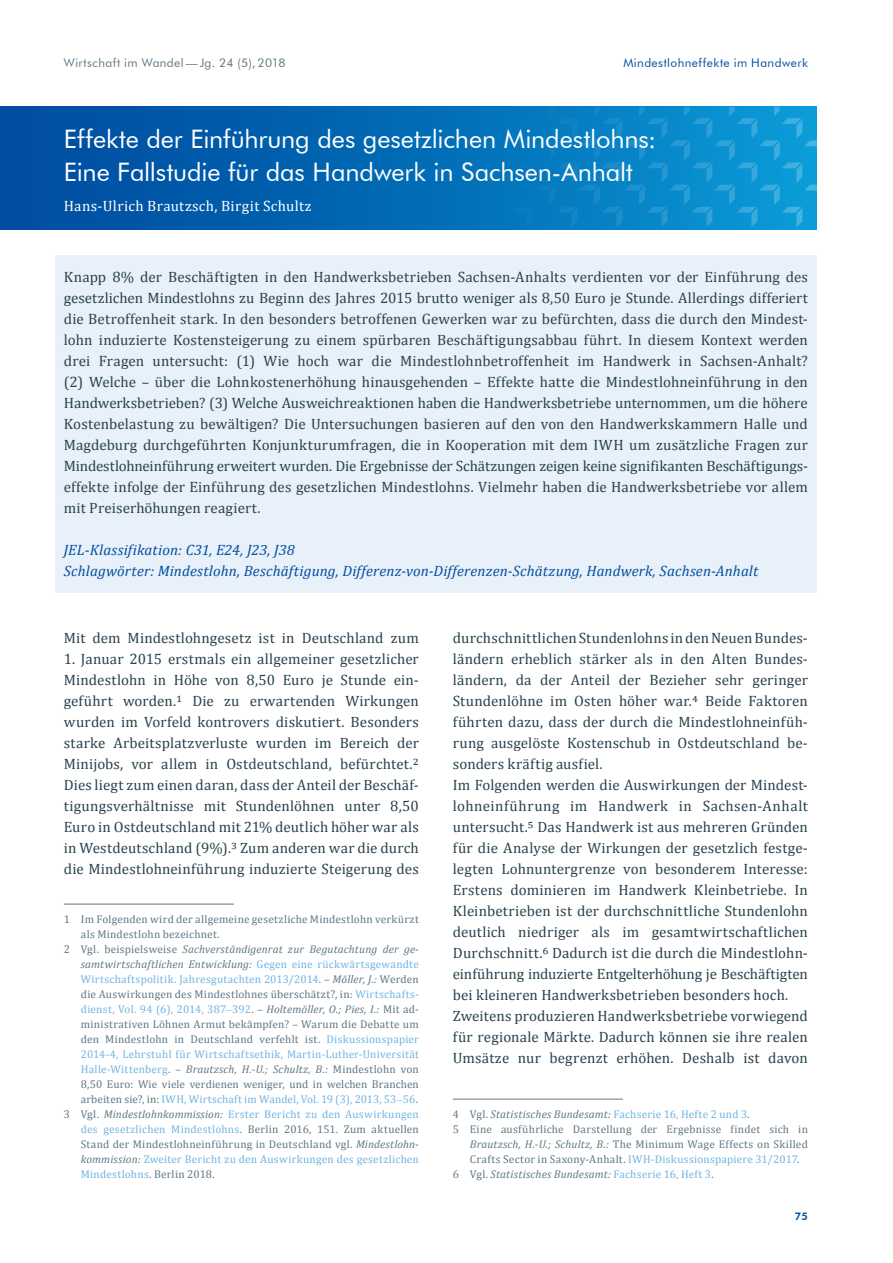
<style>
.page{position:relative;width:893px;height:1263px;background:#fff}
.page>*{position:absolute;margin:0;border:0;box-sizing:border-box;transform-origin:0 0}
.t1{font:25.5px/33px "Futura BT";letter-spacing:-.005em;color:#fff}
.t2{font:15px/21px "Cambria";letter-spacing:.01em;color:#29424e;text-align:justify}
.t3{font:italic 15px/21px "Cambria";letter-spacing:.01em;color:#034ea2}
.t4{font:15px "Cambria";letter-spacing:.025em;color:#fff}
.t5{font:12px "Futura BT";letter-spacing:.035em;color:#5f7784}
.t6{font:12px "Futura BT";letter-spacing:.035em;color:#034ea2}
.t7{font:11.25px "Cambria";letter-spacing:.02em;color:#5f7784}
.t8{font:11.25px "Cambria";letter-spacing:.02em;color:#71b4e3}
.t9{font:italic 11.25px "Cambria";letter-spacing:.015em;color:#5f7784}
.t10{font:11.25px "Cambria";color:#5f7784}
.t11{font:800 10.5px "Futura BT";color:#034ea2}
.s1{font-style:normal}
.s2{font-style:normal;color:#71b4e3}
.s3{color:#5f7784}
.s4{font-style:italic;color:#5f7784}
.s5{color:#71b4e3}
.s6{font-family:"Futura BT";font-weight:300}
.s7{font-style:italic}
</style>
<div class="page">
<div style="left:0;top:106px;width:816px;height:124px;background:#0054a6"></div>
<svg style="left:241px;top:107px;width:576px;height:120px"></svg>
<div style="left:55px;top:255px;width:761px;height:337px;background:#e8f0f9"></div>
<hr style="left:64px;top:904px;width:170px;height:1px;background:#5f7784">
<hr style="left:453px;top:1099px;width:170px;height:1px;background:#5f7784">
<p class="t5" style="left:64px;top:55px;width:223px">Wirtschaft im Wandel—Jg. 24 (5), 2018</p>
<p class="t6" style="left:623px;top:55px;width:186px">Mindestlohneffekte im Handwerk</p>
<h1 class="t1" style="left:64px;top:122px;width:594px">Effekte der Einführung des gesetzlichen Mindestlohns:<br>Eine Fallstudie für das Handwerk in Sachsen-Anhalt</h1>
<p class="t4" style="left:64px;top:197px;width:249px">Hans-Ulrich Brautzsch, Birgit Schultz</p>
<p class="t2" style="left:64px;top:266px;width:746px">Knapp 8% der Beschäftigten in den Handwerksbetrieben Sachsen-Anhalts verdienten vor der Einführung des gesetzlichen Mindestlohns zu Beginn des Jahres 2015 brutto weniger als 8,50 Euro je Stunde. Allerdings differiert die Betroffenheit stark. In den besonders betroffenen Gewerken war zu befürchten, dass die durch den Mindest&shy;lohn induzierte Kostensteigerung zu einem spürbaren Beschäftigungsabbau führt. In diesem Kontext werden drei Fragen untersucht: (1) Wie hoch war die Mindestlohnbetroffenheit im Handwerk in Sachsen-Anhalt? (2) Welche – über die Lohnkostenerhöhung hinausgehenden – Effekte hatte die Mindestlohneinführung in den Handwerksbetrieben? (3) Welche Ausweichreaktionen haben die Handwerksbetriebe unternommen, um die höhere Kostenbelastung zu bewältigen? Die Untersuchungen basieren auf den von den Handwerkskammern Halle und Magdeburg durchgeführten Konjunkturumfragen, die in Kooperation mit dem IWH um zusätzliche Fragen zur Mindestlohneinführung erweitert wurden. Die Ergebnisse der Schätzungen zeigen keine signifikanten Beschäftigungs&shy;effekte infolge der Einführung des gesetzlichen Mindestlohns. Vielmehr haben die Handwerksbetriebe vor allem mit Preiserhöhungen reagiert.</p>
<p class="t3" style="left:64px;top:538px;width:696px">JEL-Klassifikation: C31, E24, J23, J38<br>Schlagwörter: Mindestlohn, Beschäftigung, Differenz-von-Differenzen-Schätzung, Handwerk, Sachsen-Anhalt</p>
<p class="t2" style="left:64px;top:627px;width:357px">Mit dem Mindestlohngesetz ist in Deutschland zum</p>
<p class="t2" style="left:64px;top:648px;width:357px">1. Januar 2015 erstmals ein allgemeiner gesetzlicher Mindestlohn in Höhe von 8,50 Euro je Stunde ein&shy;geführt worden.1 Die zu erwartenden Wirkungen wurden im Vorfeld kontrovers diskutiert. Besonders starke Arbeitsplatzverluste wurden im Bereich der Minijobs, vor allem in Ostdeutschland, befürchtet.2<br>Dies liegt zum einen daran, dass der Anteil der Beschäf&shy;tigungsverhältnisse mit Stundenlöhnen unter 8,50<br>Euro in Ostdeutschland mit 21% deutlich höher war als in Westdeutschland (9%).3 Zum anderen war die durch die Mindestlohneinführung induzierte Steigerung des</p>
<p class="t7" style="left:64px;top:913px;width:357px">1 Im Folgenden wird der allgemeine gesetzliche Mindestlohn verkürzt</p>
<p class="t7" style="left:81px;top:928px;width:140px">als Mindestlohn bezeichnet.</p>
<p class="t9" style="left:64px;top:941px;width:357px"><span class="s1">2 Vgl. beispielsweise</span> Sachverständigenrat zur Begutachtung der ge-</p>
<p class="t9" style="left:81px;top:956px;width:340px">samtwirtschaftlichen Entwicklung: <span class="s2">Gegen eine rückwärtsgewandte</span></p>
<p class="t8" style="left:81px;top:973px;width:340px">Wirtschaftspolitik. Jahresgutachten 2013/2014<span class="s3">. –</span> <span class="s4">Möller, J.:</span> <span class="s3">Werden</span></p>
<p class="t7" style="left:81px;top:988px;width:340px">die Auswirkungen des Mindestlohnes überschätzt?, in: <span class="s5">Wirtschafts-</span></p>
<p class="t8" style="left:81px;top:1003px;width:340px">dienst, Vol. 94 (6), 2014, 387<span class="s6">–</span>392<span class="s3">. –</span> <span class="s4">Holtemöller, O.; Pies, I.:</span> <span class="s3">Mit ad-</span></p>
<p class="t7" style="left:81px;top:1018px;width:340px">ministrativen Löhnen Armut bekämpfen? – Warum die Debatte um</p>
<p class="t7" style="left:81px;top:1033px;width:340px">den Mindestlohn in Deutschland verfehlt ist. <span class="s5">Diskussionspapier</span></p>
<p class="t8" style="left:81px;top:1048px;width:340px">2014-4, Lehrstuhl für Wirtschaftsethik, Martin-Luther-Universität</p>
<p class="t9" style="left:81px;top:1061px;width:340px"><span class="s2">Halle-Wittenberg</span><span class="s1">. –</span> Brautzsch, H.-U.; Schultz, B.: <span class="s1">Mindestlohn von</span></p>
<p class="t10" style="left:81px;top:1078px;width:340px">8,50 Euro: Wie viele verdienen weniger, und in welchen Branchen</p>
<p class="t8" style="left:81px;top:1093px;width:339px"><span class="s3">arbeiten sie?, in:</span> IWH, Wirtschaft im Wandel, Vol. 19 (3), 2013, 53<span class="s6">–</span>56<span class="s3">.</span></p>
<p class="t8" style="left:64px;top:1108px;width:357px"><span class="s3">3 Vgl.</span> <span class="s4">Mindestlohnkommission:</span> Erster Bericht zu den Auswirkungen</p>
<p class="t7" style="left:81px;top:1123px;width:340px"><span class="s5">des gesetzlichen Mindestlohns</span>. Berlin 2016, 151. Zum aktuellen</p>
<p class="t7" style="left:81px;top:1138px;width:340px">Stand der Mindestlohneinführung in Deutschland vgl. <span class="s7">Mindestlohn-</span></p>
<p class="t8" style="left:81px;top:1153px;width:340px"><span class="s4">kommission:</span> Zweiter Bericht zu den Auswirkungen des gesetzlichen</p>
<p class="t8" style="left:81px;top:1168px;width:135px">Mindestlohns<span class="s3">. Berlin 2018.</span></p>
<p class="t2" style="left:453px;top:627px;width:357px;text-align:left">durchschnittlichen Stundenlohns in den Neuen Bundes&shy;ländern erheblich stärker als in den Alten Bundes&shy;ländern, da der Anteil der Bezieher sehr geringer Stundenlöhne im Osten höher war.4 Beide Faktoren führten dazu, dass der durch die Mindestlohneinfüh&shy;rung ausgelöste Kostenschub in Ostdeutschland be&shy;sonders kräftig ausfiel.<br>Im Folgenden werden die Auswirkungen der Mindest&shy;lohneinführung im Handwerk in Sachsen-Anhalt untersucht.5 Das Handwerk ist aus mehreren Gründen für die Analyse der Wirkungen der gesetzlich festge&shy;legten Lohnuntergrenze von besonderem Interesse:<br>Erstens dominieren im Handwerk Kleinbetriebe. In Kleinbetrieben ist der durchschnittliche Stundenlohn deutlich niedriger als im gesamtwirtschaftlichen Durchschnitt.6 Dadurch ist die durch die Mindestlohn&shy;einführung induzierte Entgelterhöhung je Beschäftigten bei kleineren Handwerksbetrieben besonders hoch.<br>Zweitens produzieren Handwerksbetriebe vorwiegend für regionale Märkte. Dadurch können sie ihre realen Umsätze nur begrenzt erhöhen. Deshalb ist davon</p>
<p class="t9" style="left:453px;top:1106px;width:298px"><span class="s1">4 Vgl.</span> Statistisches Bundesamt: <span class="s2">Fachserie 16, Hefte 2 und 3</span><span class="s1">.</span></p>
<p class="t7" style="left:453px;top:1123px;width:357px">5 Eine ausführliche Darstellung der Ergebnisse findet sich in</p>
<p class="t7" style="left:470px;top:1138px;width:340px"><span class="s7">Brautzsch, H.-U.; Schultz, B.:</span> The Minimum Wage Effects on Skilled</p>
<p class="t7" style="left:470px;top:1153px;width:331px">Crafts Sector in Saxony-Anhalt. <span class="s5">IWH-Diskussionspapiere 31/2017</span>.</p>
<p class="t9" style="left:453px;top:1166px;width:262px"><span class="s1">6 Vgl.</span> Statistisches Bundesamt: <span class="s2">Fachserie 16, Heft 3</span><span class="s1">.</span></p>
<p class="t11" style="left:795px;top:1210px;width:15px">75</p>
</div>
